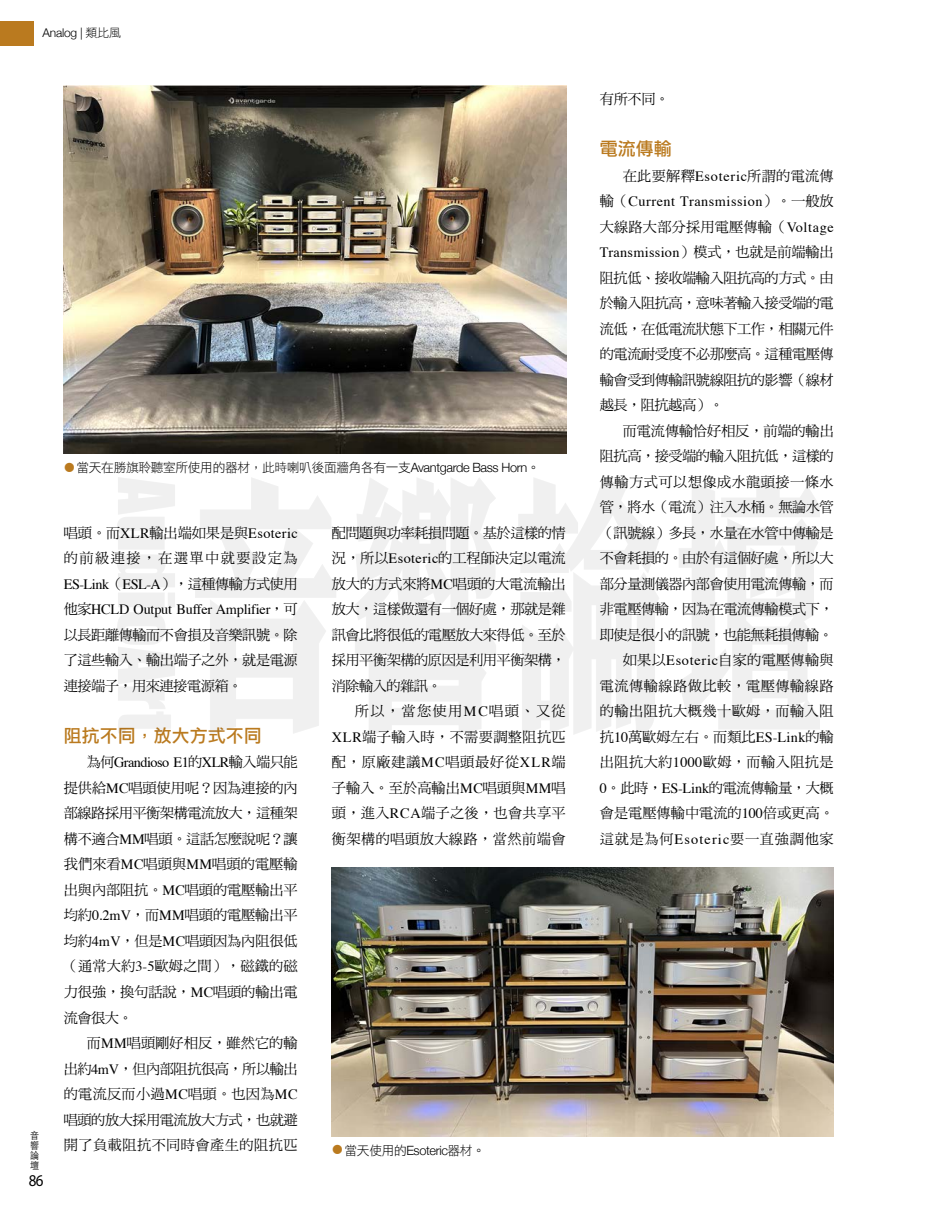
<style>
.page{position:relative;width:936px;height:1212px;background:#fff}
.page>*{position:absolute;margin:0;border:0;box-sizing:border-box;transform-origin:0 0}
.t1{font:18px "DF Li Hei Std W5";color:#ba7a1f}
.t2{font:16.5px "Myriad Pro";color:#000;scale:.91 1}
.t3{font:14.25px/25.5px "DF Ming Std W5";letter-spacing:-.015em;color:#000;text-align:justify}
.t4{font:14.25px/25.5px "Times";letter-spacing:-.015em;color:#000}
.t5{font:14.25px/25.5px "DF Ming Std W5";letter-spacing:.1em;color:#000}
.t6{font:14.25px "Times";letter-spacing:.04em;color:#000}
.t7{font:14.25px "Times";letter-spacing:.02em;color:#000}
.t8{font:14.25px "Times";letter-spacing:-.035em;color:#000}
.t9{font:14.25px "DF Ming Std W5";letter-spacing:.01em;color:#000}
.t10{font:14.25px "DF Ming Std W5";letter-spacing:.015em;color:#000}
.t11{font:12.75px "DF Li Hei Std W3";letter-spacing:-.03em;color:#000}
.t12{font:300 12px "Helvetica Neue";letter-spacing:-.02em;color:#000}
.t13{font:300 9.9px/10.2px "ST Heiti TC";color:#000;text-align:justify;scale:.91 1}
.s1{font-family:"DF Li Hei Std W3";font-weight:400}
.s2{font-family:"Helvetica Neue";font-weight:300}
.s3{font-family:"Times"}
.s4{font-family:"DF Ming Std W5"}
</style>
<div class="page">
<img style="left:64px;top:85px;width:502px;height:369px">
<img style="left:331px;top:867px;width:502px;height:270px">
<div style="left:0;top:21px;width:33px;height:24px;background:#ba7a1f"></div>
<p class="t12" style="left:43px;top:23px;width:80px">Analog | <span class="s1">類比風</span></p>
<p class="t13" style="left:30px;top:1129px;width:11px">音響論壇</p>
<p class="t2" style="left:29px;top:1170px;width:18px">86</p>
<p class="t11" style="left:77px;top:461px;width:465px">當天在勝旗聆聽室所使用的器材，此時喇叭後面牆角各有一支<span class="s2">Avantgarde Bass Horn</span>。</p>
<p class="t5" style="left:64px;top:520px;width:235px">唱頭。而<span class="s3">XLR</span>輸出端如果是與<span class="s3">Esoteric</span>的前級連接，在選單中就要設定為</p>
<p class="t4" style="left:64px;top:570px;width:235px">ES-Link<span class="s4">（</span>ESL-A<span class="s4">），這種傳輸方式使用他家</span>HCLD Output Buffer Amplifier<span class="s4">，可</span></p>
<p class="t3" style="left:64px;top:622px;width:235px">以長距離傳輸而不會損及音樂訊號。除了這些輸入、輸出端子之外，就是電源連接端子，用來連接電源箱。</p>
<p class="t1" style="left:64px;top:726px;width:199px">阻抗不同，放大方式不同</p>
<p class="t8" style="left:87px;top:749px;width:212px"><span class="s4">為何</span>Grandioso E1<span class="s4">的</span>XLR<span class="s4">輸入端只能</span></p>
<p class="t3" style="left:64px;top:775px;width:235px">提供給<span class="s3">MC</span>唱頭使用呢？因為連接的內部線路採用平衡架構電流放大，這種架構不適合<span class="s3">MM</span>唱頭。這話怎麼說呢？讓我們來看<span class="s3">MC</span>唱頭與<span class="s3">MM</span>唱頭的電壓輸出與內部阻抗。<span class="s3">MC</span>唱頭的電壓輸出平均約<span class="s3">0.2mV</span>，而<span class="s3">MM</span>唱頭的電壓輸出平均約<span class="s3">4mV</span>，但是<span class="s3">MC</span>唱頭因為內阻很低（通常大約<span class="s3">3-5</span>歐姆之間），磁鐵的磁力很強，換句話說，<span class="s3">MC</span>唱頭的輸出電流會很大。</p>
<p class="t3" style="left:64px;top:1030px;width:235px;text-indent:23px">而<span class="s3">MM</span>唱頭剛好相反，雖然它的輸出約<span class="s3">4mV</span>，但內部阻抗很高，所以輸出的電流反而小過<span class="s3">MC</span>唱頭。也因為<span class="s3">MC</span>唱頭的放大採用電流放大方式，也就避開了負載阻抗不同時會產生的阻抗匹</p>
<p class="t3" style="left:332px;top:520px;width:235px">配問題與功率耗損問題。基於這樣的情況，所以<span class="s3">Esoteric</span>的工程師決定以電流放大的方式來將<span class="s3">MC</span>唱頭的大電流輸出放大，這樣做還有一個好處，那就是雜訊會比將很低的電壓放大來得低。至於採用平衡架構的原因是利用平衡架構，消除輸入的雜訊。</p>
<p class="t3" style="left:332px;top:698px;width:235px;text-indent:23px">所以，當您使用<span class="s3">MC</span>唱頭、又從<span class="s3">XLR</span>端子輸入時，不需要調整阻抗匹配，原廠建議<span class="s3">MC</span>唱頭最好從<span class="s3">XLR</span>端子輸入。至於高輸出<span class="s3">MC</span>唱頭與<span class="s3">MM</span>唱頭，進入<span class="s3">RCA</span>端子之後，也會共享平衡架構的唱頭放大線路，當然前端會</p>
<p class="t11" style="left:344px;top:1143px;width:142px">當天使用的<span class="s2">Esoteric</span>器材。</p>
<p class="t3" style="left:600px;top:86px;width:71px">有所不同。</p>
<p class="t1" style="left:600px;top:139px;width:73px">電流傳輸</p>
<p class="t10" style="left:622px;top:168px;width:212px">在此要解釋<span class="s3">Esoteric</span>所謂的電流傳</p>
<p class="t6" style="left:600px;top:188px;width:235px"><span class="s4">輸（</span>Current Transmission<span class="s4">）。一般放</span></p>
<p class="t9" style="left:600px;top:219px;width:235px">大線路大部分採用電壓傳輸（<span class="s3">Voltage</span></p>
<p class="t7" style="left:600px;top:239px;width:235px">Transmission<span class="s4">）模式，也就是前端輸出</span></p>
<p class="t3" style="left:600px;top:264px;width:235px">阻抗低、接收端輸入阻抗高的方式。由於輸入阻抗高，意味著輸入接受端的電流低，在低電流狀態下工作，相關元件的電流耐受度不必那麼高。這種電壓傳輸會受到傳輸訊號線阻抗的影響（線材越長，阻抗越高）。</p>
<p class="t3" style="left:600px;top:417px;width:235px;text-align:right">而電流傳輸恰好相反，前端的輸出<br>阻抗高，接受端的輸入阻抗低，這樣的傳輸方式可以想像成水龍頭接一條水管，將水（電流）注入水桶。無論水管（訊號線）多長，水量在水管中傳輸是不會耗損的。由於有這個好處，所以大部分量測儀器內部會使用電流傳輸，而非電壓傳輸，因為在電流傳輸模式下，即使是很小的訊號，也能無耗損傳輸。如果以<span class="s3">Esoteric</span>自家的電壓傳輸與<br>電流傳輸線路做比較，電壓傳輸線路的輸出阻抗大概幾十歐姆，而輸入阻抗<span class="s3">10</span>萬歐姆左右。而類比<span class="s3">ES-Link</span>的輸出阻抗大約<span class="s3">1000</span>歐姆，而輸入阻抗是<br><span class="s3">0</span>。此時，<span class="s3">ES-Link</span>的電流傳輸量，大概會是電壓傳輸中電流的<span class="s3">100</span>倍或更高。這就是為何<span class="s3">Esoteric</span>要一直強調他家</p>
</div>
